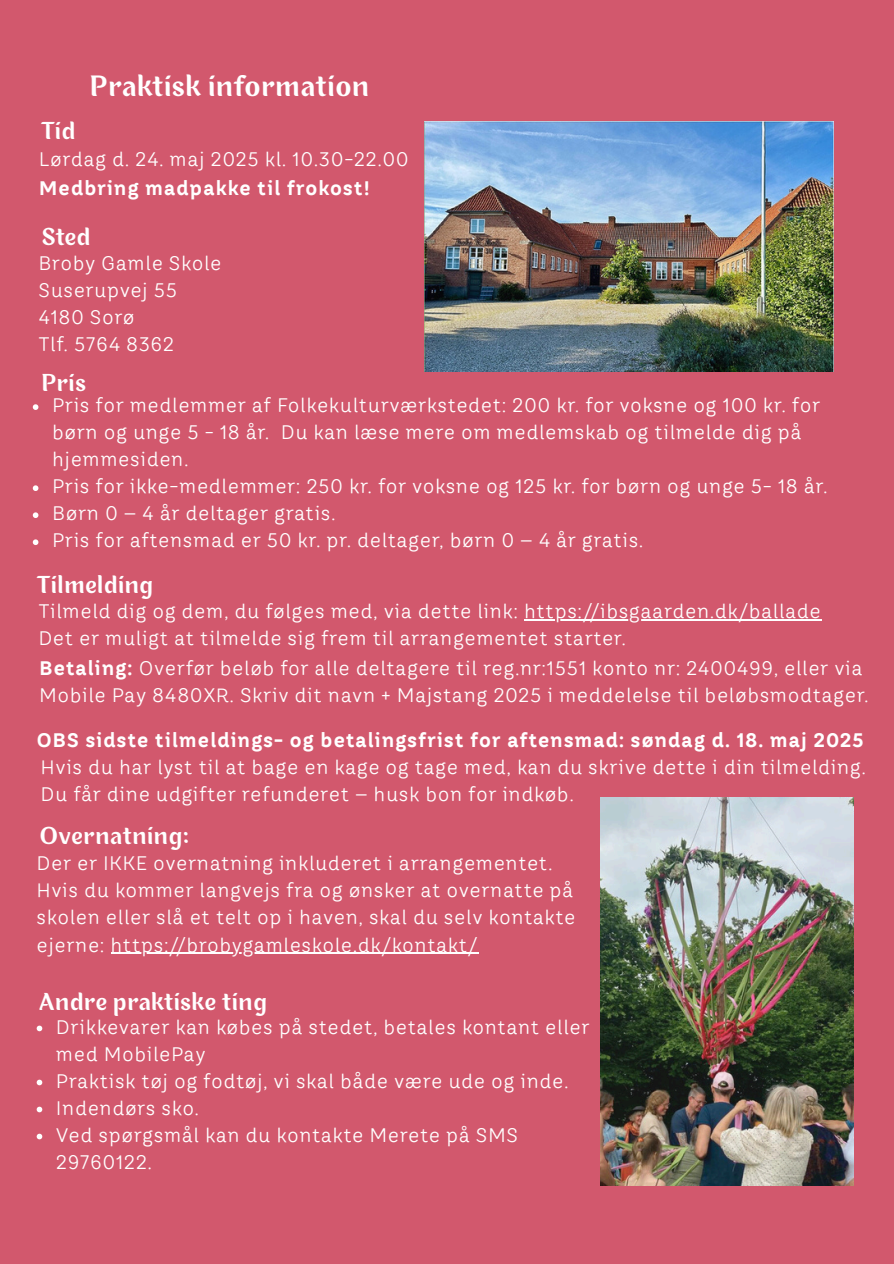
<style>
.page{position:relative;width:894px;height:1264px;background:#fff}
.page>*{position:absolute;margin:0;border:0;box-sizing:border-box;transform-origin:0 0}
.t1{font:27px "Para";letter-spacing:.06em;color:#fff}
.t2{font:22.5px "Para";letter-spacing:.06em;color:#fff}
.t3{font:19.5px/27px "TT Hazelnuts";letter-spacing:.06em;color:#fff}
.t4{font:700 19.5px "TT Hazelnuts";letter-spacing:.06em;color:#fff}
.s1{font-weight:700}
</style>
<div class="page">
<div style="left:0;top:0;width:893px;height:1263px;background:#d2586d"></div>
<img style="left:600px;top:797px;width:252px;height:388px">
<img style="left:424px;top:121px;width:408px;height:250px">
<svg style="left:33px;top:404px;width:5px;height:6px"></svg>
<svg style="left:33px;top:485px;width:5px;height:6px"></svg>
<svg style="left:33px;top:512px;width:5px;height:6px"></svg>
<svg style="left:33px;top:539px;width:5px;height:6px"></svg>
<hr style="left:524px;top:619px;width:297px;height:1px;background:#fff">
<hr style="left:111px;top:952px;width:367px;height:1px;background:#fff">
<svg style="left:37px;top:1025px;width:5px;height:6px"></svg>
<svg style="left:37px;top:1079px;width:5px;height:6px"></svg>
<svg style="left:37px;top:1106px;width:5px;height:6px"></svg>
<svg style="left:37px;top:1133px;width:5px;height:6px"></svg>
<h1 class="t1" style="left:90px;top:74px;width:280px">Praktisk information</h1>
<h2 class="t2" style="left:42px;top:121px;width:34px">Tid</h2>
<h3 class="t4" style="left:39px;top:175px;width:332px">Medbring madpakke til frokost!</h3>
<p class="t3" style="left:39px;top:145px;width:370px">Lørdag d. 24. maj 2025 kl. 10.30-22.00</p>
<p class="t2" style="left:42px;top:227px;width:49px">Sted</p>
<h2 class="t3" style="left:39px;top:250px;width:184px">Broby Gamle Skole</h2>
<p class="t3" style="left:39px;top:277px;width:140px">Suserupvej 55</p>
<p class="t3" style="left:39px;top:304px;width:97px">4180 Sorø</p>
<p class="t3" style="left:39px;top:331px;width:136px">Tlf. 5764 8362</p>
<p class="t2" style="left:42px;top:373px;width:45px">Pris</p>
<h2 class="t3" style="left:52px;top:391px;width:768px">Pris for medlemmer af Folkekulturværkstedet: 200 kr. for voksne og 100 kr. for børn og unge 5 - 18 år. Du kan læse mere om medlemskab og tilmelde dig på hjemmesiden.</h2>
<p class="t3" style="left:52px;top:472px;width:776px">Pris for ikke-medlemmer: 250 kr. for voksne og 125 kr. for børn og unge 5- 18 år.</p>
<p class="t3" style="left:52px;top:500px;width:284px">Børn 0 – 4 år deltager gratis.</p>
<p class="t3" style="left:52px;top:527px;width:592px">Pris for aftensmad er 50 kr. pr. deltager, børn 0 – 4 år gratis.</p>
<p class="t2" style="left:38px;top:575px;width:117px">Tilmelding</p>
<h2 class="t3" style="left:39px;top:597px;width:783px">Tilmeld dig og dem, du følges med, via dette link: https://ibsgaarden.dk/ballade</h2>
<p class="t3" style="left:39px;top:624px;width:588px">Det er muligt at tilmelde sig frem til arrangementet starter.</p>
<p class="t3" style="left:39px;top:654px;width:830px"><span class="s1">Betaling:</span> Overfør beløb for alle deltagere til reg.nr:1551 konto nr: 2400499, eller via<br>Mobile Pay 8480XR. Skriv dit navn + Majstang 2025 i meddelelse til beløbsmodtager.</p>
<p class="t4" style="left:37px;top:727px;width:828px">OBS sidste tilmeldings- og betalingsfrist for aftensmad: søndag d. 18. maj 2025</p>
<p class="t3" style="left:41px;top:753px;width:826px">Hvis du har lyst til at bage en kage og tage med, kan du skrive dette i din tilmelding.<br>Du får dine udgifter refunderet – husk bon for indkøb.</p>
<p class="t2" style="left:40px;top:825px;width:150px">Overnatning:</p>
<h3 class="t3" style="left:37px;top:849px;width:539px">Der er IKKE overnatning inkluderet i arrangementet.<br>Hvis du kommer langvejs fra og ønsker at overnatte på skolen eller slå et telt op i haven, skal du selv kontakte ejerne: https://brobygamleskole.dk/kontakt/</h3>
<h2 class="t2" style="left:39px;top:991px;width:229px">Andre praktiske ting</h2>
<p class="t3" style="left:56px;top:1012px;width:534px">Drikkevarer kan købes på stedet, betales kontant eller med MobilePay</p>
<h2 class="t3" style="left:56px;top:1067px;width:513px">Praktisk tøj og fodtøj, vi skal både være ude og inde.</h2>
<p class="t3" style="left:56px;top:1094px;width:144px">Indendørs sko.</p>
<p class="t3" style="left:56px;top:1121px;width:463px">Ved spørgsmål kan du kontakte Merete på SMS<br>29760122.</p>
</div>
